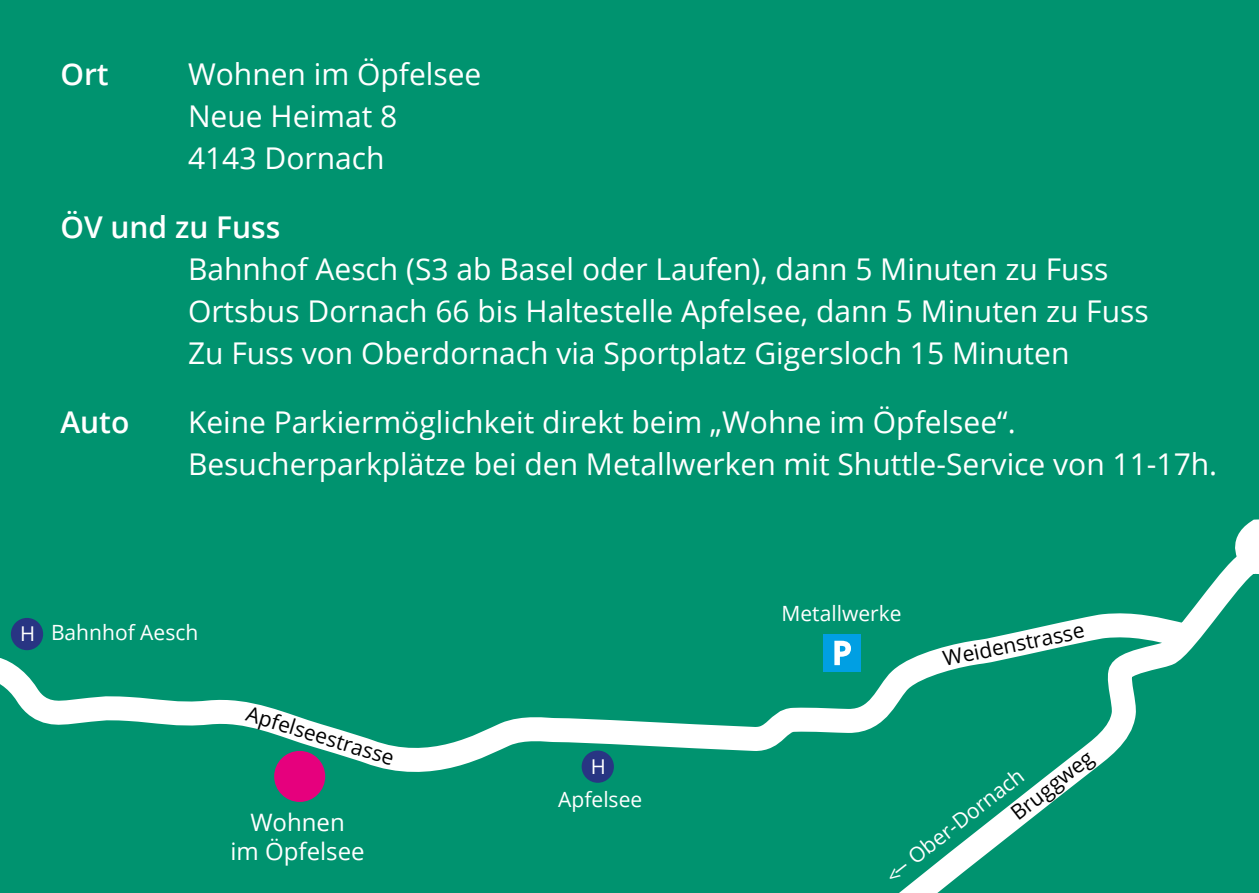
<style>
.page{position:relative;width:1259px;height:893px;background:#00936f}
.page>*{position:absolute;margin:0;border:0;box-sizing:border-box;transform-origin:0 0}
.t1{font:30px/42px "Open Sans";color:#fff}
.t2{font:600 30px "Open Sans";color:#fff}
.t3{font:24px/28.8px "Open Sans";color:#fff;text-align:center}
.t4{font:21px "Open Sans";color:#fff}
.t5{font:21px "Open Sans";color:#000}
.t6{font:20.4px "Open Sans";color:#fff}
</style>
<div class="page">
<svg style="left:0;top:519px;width:1259px;height:374px"></svg>
<div style="left:823px;top:634px;width:38px;height:38px;background:#009fe3"></div>
<svg style="left:834px;top:640px;width:17px;height:26px"></svg>
<p class="t2" style="left:60px;top:54px;width:50px">Ort</p>
<p class="t1" style="left:188px;top:52px;width:295px">Wohnen im Öpfelsee<br>Neue Heimat 8<br>4143 Dornach</p>
<p class="t2" style="left:60px;top:207px;width:222px">ÖV und zu Fuss</p>
<p class="t1" style="left:188px;top:247px;width:962px">Bahnhof Aesch (S3 ab Basel oder Laufen), dann 5 Minuten zu Fuss<br>Ortsbus Dornach 66 bis Haltestelle Apfelsee, dann 5 Minuten zu Fuss<br>Zu Fuss von Oberdornach via Sportplatz Gigersloch 15 Minuten</p>
<p class="t2" style="left:60px;top:402px;width:70px">Auto</p>
<p class="t1" style="left:188px;top:400px;width:1030px">Keine Parkiermöglichkeit direkt beim „Wohne im Öpfelsee“.<br>Besucherparkplätze bei den Metallwerken mit Shuttle-Service von 11-17h.</p>
<p class="t6" style="left:20px;top:620px;width:17px">H</p>
<p class="t4" style="left:51px;top:618px;width:149px">Bahnhof Aesch</p>
<p class="t5" style="left:251px;top:699px;width:155px;rotate:17deg">Apfelseestrasse</p>
<p class="t3" style="left:230px;top:807px;width:136px">Wohnen<br>im Öpfelsee</p>
<p class="t6" style="left:591px;top:752px;width:17px">H</p>
<p class="t4" style="left:558px;top:785px;width:85px">Apfelsee</p>
<p class="t4" style="left:781px;top:599px;width:121px">Metallwerke</p>
<p class="t5" style="left:940px;top:645px;width:145px;rotate:-12deg">Weidenstrasse</p>
<p class="t5" style="left:1004px;top:804px;width:99px;rotate:-38deg">Bruggweg</p>
<p class="t4" style="left:879px;top:866px;width:171px;rotate:-38deg">&lt;– Ober-Dornach</p>
</div>
